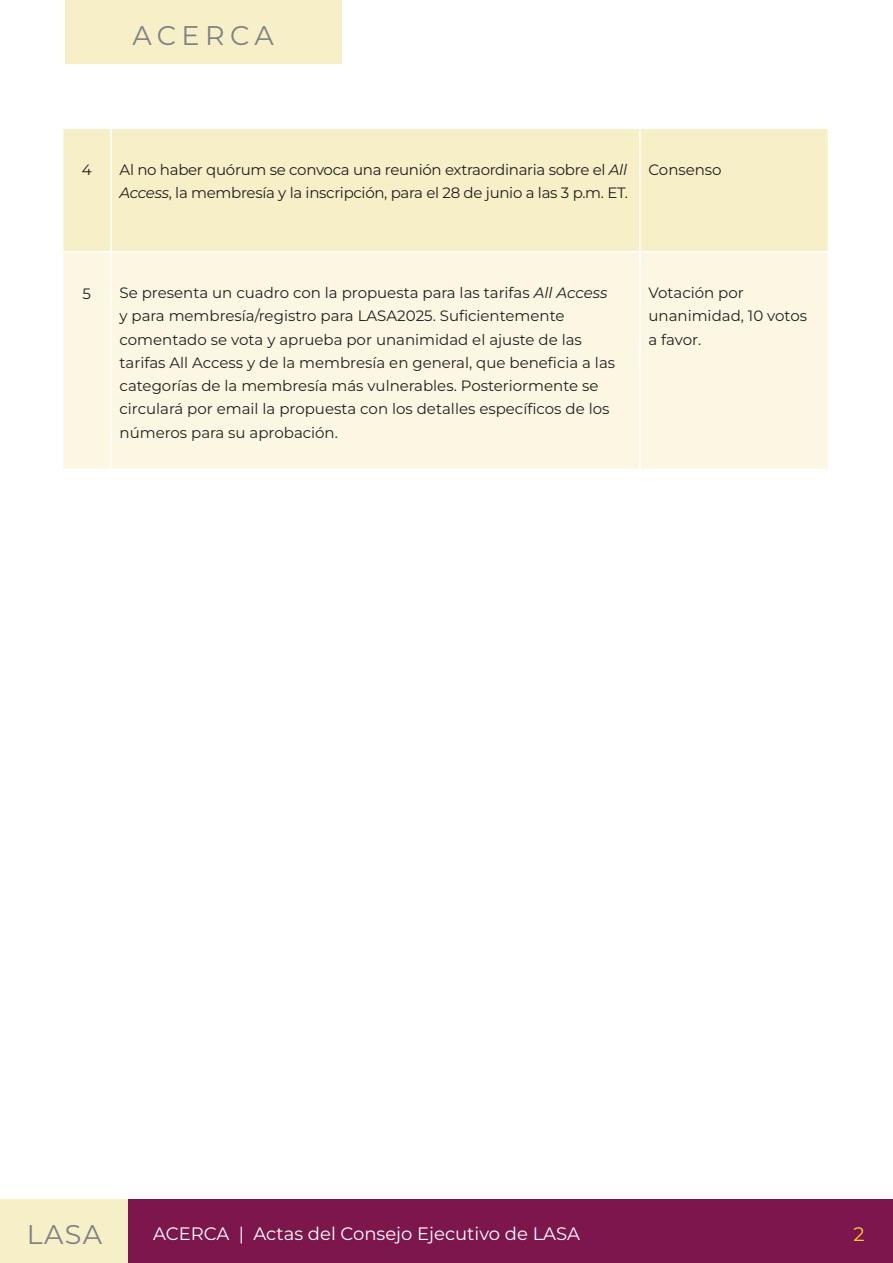
<style>
.page{position:relative;width:893px;height:1263px;background:#fff}
.page>*{position:absolute;margin:0;border:0;box-sizing:border-box;transform-origin:0 0}
.t1{font:27px "Montserrat";letter-spacing:.185em;color:#808285}
.t2{font:19.5px "Montserrat";color:#f8ce34}
.t3{font:18px "Montserrat";color:#fff}
.Cuerpo_de_texto{font:15px/23.2px "Montserrat";color:#231f20}
.Cuerpo_de_texto-2{font:15px/23.2px "Montserrat";letter-spacing:-.02em;color:#231f20}
.s1{font-style:italic}
</style>
<div class="page">
<div style="left:65px;top:0;width:276px;height:64px;background:#f6efc7"></div>
<div style="left:0;top:1199px;width:129px;height:64px;background:#f6efc7"></div>
<div style="left:129px;top:1199px;width:764px;height:64px;background:#7d164c"></div>
<div style="left:63px;top:129px;width:765px;height:122px;background:#f6efc7"></div>
<div style="left:63px;top:252px;width:765px;height:217px;background:#fbf7e3"></div>
<hr style="left:110px;top:129px;width:2px;height:122px;background:#fff">
<hr style="left:639px;top:129px;width:2px;height:122px;background:#fff">
<hr style="left:110px;top:252px;width:2px;height:217px;background:#fff">
<hr style="left:639px;top:252px;width:2px;height:217px;background:#fff">
<h1 class="t1" style="left:132px;top:17px;width:143px">ACERCA</h1>
<p class="Cuerpo_de_texto" style="left:82px;top:158px;width:11px">4</p>
<p class="Cuerpo_de_texto-2" style="left:120px;top:157px;width:510px">Al no haber quórum se convoca una reunión extraordinaria sobre el <span class="s1">All<br>Access</span>, la membresía y la inscripción, para el 28 de junio a las 3 p.m. ET.</p>
<p class="Cuerpo_de_texto" style="left:648px;top:157px;width:75px">Consenso</p>
<p class="Cuerpo_de_texto" style="left:83px;top:281px;width:10px">5</p>
<p class="Cuerpo_de_texto" style="left:120px;top:281px;width:497px">Se presenta un cuadro con la propuesta para las tarifas <span class="s1">All Access </span>y para membresía/registro para LASA2025. Suficientemente comentado se vota y aprueba por unanimidad el ajuste de las tarifas All Access y de la membresía en general, que beneficia a las categorías de la membresía más vulnerables. Posteriormente se circulará por email la propuesta con los detalles específicos de los números para su aprobación.</p>
<p class="Cuerpo_de_texto" style="left:648px;top:281px;width:160px">Votación por unanimidad, 10 votos a favor.</p>
<h1 class="t1" style="left:27px;top:1216px;width:77px">LASA</h1>
<h2 class="t2" style="left:853px;top:1220px;width:13px">2</h2>
<p class="t3" style="left:153px;top:1221px;width:429px">ACERCA | Actas del Consejo Ejecutivo de LASA</p>
</div>
